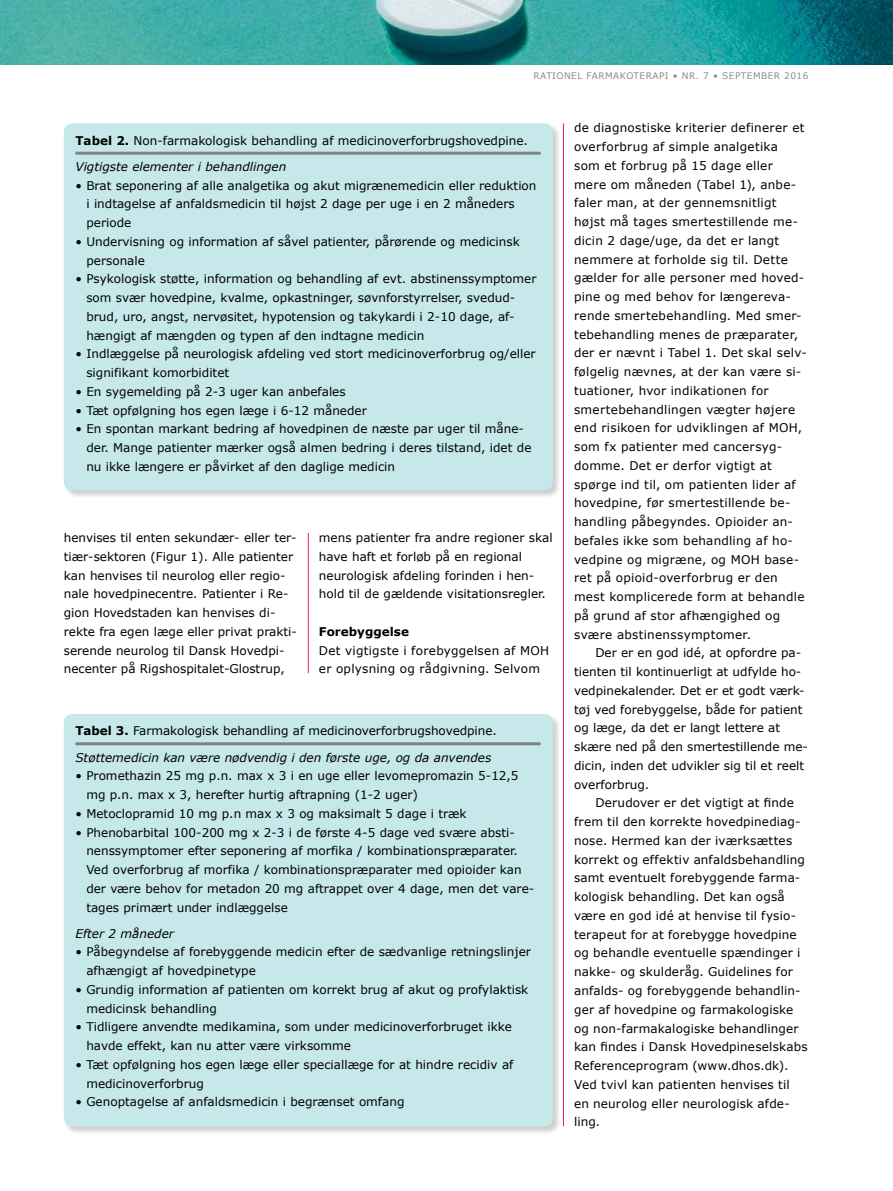
<style>
.page{position:relative;width:893px;height:1191px;background:#fff}
.page>*{position:absolute;margin:0;border:0;box-sizing:border-box;transform-origin:0 0}
.t1{font:12px/18.8px "Verdana";color:#000}
.t2{font:12px/18.8px "Verdana";letter-spacing:.02em;color:#000}
.t3{font:italic 12px/26.2px "Verdana";color:#000}
.t4{font:700 12px "Verdana";color:#000}
.t5{font:9px "Verdana";letter-spacing:.05em;color:#888a8d}
.s1{font-weight:700}
.s2{font-style:italic}
.s3{font-weight:700;font-style:normal}
.s4{font-style:normal}
</style>
<div class="page">
<img style="left:0;top:0;width:893px;height:64px">
<hr style="left:308px;top:533px;width:1px;height:140px;background:#e71f58">
<hr style="left:563px;top:123px;width:1px;height:1003px;background:#e71f58">
<div style="left:63px;top:123px;width:499px;height:376px;background:#000;opacity:.2"></div>
<div style="left:64px;top:123px;width:489px;height:367px;background:#c7e8ea;border-radius:9px"></div>
<hr style="left:75px;top:152px;width:466px;height:3px;background:#808285">
<div style="left:63px;top:713px;width:499px;height:422px;background:#000;opacity:.2"></div>
<div style="left:64px;top:714px;width:489px;height:412px;background:#c7e8ea;border-radius:9px"></div>
<hr style="left:75px;top:742px;width:466px;height:3px;background:#808285">
<p class="t5" style="left:534px;top:69px;width:276px">RATIONEL FARMAKOTERAPI • NR. 7 • SEPTEMBER 2016</p>
<p class="t1" style="left:75px;top:127px;width:454px;line-height:26.2px"><span class="s1">Tabel 2.</span> Non-farmakologisk behandling af medicinoverforbrugshovedpine.<br><span class="s2">Vigtigste elementer i behandlingen</span></p>
<p class="t1" style="left:86px;top:176px;width:452px;text-indent:-11px">• Brat seponering af alle analgetika og akut migrænemedicin eller reduktion i indtagelse af anfaldsmedicin til højst 2 dage per uge i en 2 måneders periode</p>
<p class="t1" style="left:86px;top:232px;width:435px;text-indent:-11px">• Undervisning og information af såvel patienter, pårørende og medicinsk personale</p>
<p class="t1" style="left:86px;top:269px;width:452px;text-indent:-11px">• Psykologisk støtte, information og behandling af evt. abstinenssymptomer som svær hovedpine, kvalme, opkastninger, søvnforstyrrelser, svedud&shy;brud, uro, angst, nervøsitet, hypotension og takykardi i 2-10 dage, af&shy;hængigt af mængden og typen af den indtagne medicin</p>
<p class="t1" style="left:86px;top:344px;width:451px;text-indent:-11px">• Indlæggelse på neurologisk afdeling ved stort medicinoverforbrug og/eller signifikant komorbiditet</p>
<p class="t1" style="left:75px;top:382px;width:272px">• En sygemelding på 2-3 uger kan anbefales</p>
<p class="t1" style="left:75px;top:401px;width:293px">• Tæt opfølgning hos egen læge i 6-12 måneder</p>
<p class="t1" style="left:86px;top:419px;width:447px;text-indent:-11px">• En spontan markant bedring af hovedpinen de næste par uger til måne&shy;der. Mange patienter mærker også almen bedring i deres tilstand, idet de nu ikke længere er påvirket af den daglige medicin</p>
<p class="t1" style="left:64px;top:528px;width:235px">henvises til enten sekundær- eller ter&shy;tiær-sektoren (Figur 1). Alle patienter kan henvises til neurolog eller regio&shy;nale hovedpinecentre. Patienter i Re&shy;gion Hovedstaden kan henvises di&shy;rekte fra egen læge eller privat prakti&shy;serende neurolog til Dansk Hovedpi&shy;necenter på Rigshospitalet-Glostrup,</p>
<p class="t1" style="left:319px;top:528px;width:235px">mens patienter fra andre regioner skal have haft et forløb på en regional neurologisk afdeling forinden i hen&shy;hold til de gældende visitationsregler.</p>
<p class="t4" style="left:319px;top:623px;width:92px">Forebyggelse</p>
<p class="t2" style="left:319px;top:641px;width:232px">Det vigtigste i forebyggelsen af MOH er oplysning og rådgivning. Selvom</p>
<p class="t3" style="left:75px;top:717px;width:423px"><span class="s3">Tabel 3.</span> <span class="s4">Farmakologisk behandling af medicinoverforbrugshovedpine.<br></span>Støttemedicin kan være nødvendig i den første uge, og da anvendes</p>
<p class="t1" style="left:86px;top:766px;width:434px;text-indent:-11px">• Promethazin 25 mg p.n. max x 3 i en uge eller levomepromazin 5-12,5 mg p.n. max x 3, herefter hurtig aftrapning (1-2 uger)</p>
<p class="t1" style="left:75px;top:804px;width:393px">• Metoclopramid 10 mg p.n max x 3 og maksimalt 5 dage i træk</p>
<p class="t1" style="left:86px;top:822px;width:449px;text-indent:-11px">• Phenobarbital 100-200 mg x 2-3 i de første 4-5 dage ved svære absti&shy;nenssymptomer efter seponering af morfika / kombinationspræparater.<br>Ved overforbrug af morfika / kombinationspræparater med opioider kan der være behov for metadon 20 mg aftrappet over 4 dage, men det vare&shy;tages primært under indlæggelse</p>
<p class="t3" style="left:75px;top:920px;width:100px">Efter 2 måneder</p>
<p class="t1" style="left:86px;top:942px;width:446px;text-indent:-11px">• Påbegyndelse af forebyggende medicin efter de sædvanlige retningslinjer afhængigt af hovedpinetype</p>
<p class="t1" style="left:86px;top:980px;width:443px;text-indent:-11px">• Grundig information af patienten om korrekt brug af akut og profylaktisk medicinsk behandling</p>
<p class="t1" style="left:86px;top:1017px;width:427px;text-indent:-11px">• Tidligere anvendte medikamina, som under medicinoverforbruget ikke havde effekt, kan nu atter være virksomme</p>
<p class="t1" style="left:86px;top:1055px;width:429px;text-indent:-11px">• Tæt opfølgning hos egen læge eller speciallæge for at hindre recidiv af medicinoverforbrug</p>
<p class="t1" style="left:75px;top:1092px;width:331px">• Genoptagelse af anfaldsmedicin i begrænset omfang</p>
<p class="t2" style="left:574px;top:119px;width:234px">de diagnostiske kriterier definerer et overforbrug af simple analgetika<br>som et forbrug på 15 dage eller mere om måneden (Tabel 1), anbe&shy;faler man, at der gennemsnitligt højst må tages smertestillende me&shy;dicin 2 dage/uge, da det er langt nemmere at forholde sig til. Dette gælder for alle personer med hoved&shy;pine og med behov for længereva&shy;rende smertebehandling. Med smer&shy;tebehandling menes de præparater, der er nævnt i Tabel 1. Det skal selv&shy;følgelig nævnes, at der kan være si&shy;tuationer, hvor indikationen for smertebehandlingen vægter højere end risikoen for udviklingen af MOH, som fx patienter med cancersyg&shy;domme. Det er derfor vigtigt at spørge ind til, om patienten lider af hovedpine, før smertestillende be&shy;handling påbegyndes. Opioider an&shy;befales ikke som behandling af ho&shy;vedpine og migræne, og MOH base&shy;ret på opioid-overforbrug er den mest komplicerede form at behandle på grund af stor afhængighed og svære abstinenssymptomer.</p>
<p class="t1" style="left:574px;top:643px;width:235px;text-indent:21px">Der er en god idé, at opfordre pa&shy;tienten til kontinuerligt at udfylde ho&shy;vedpinekalender. Det er et godt værk&shy;tøj ved forebyggelse, både for patient og læge, da det er langt lettere at skære ned på den smertestillende me&shy;dicin, inden det udvikler sig til et reelt overforbrug.</p>
<p class="t1" style="left:574px;top:793px;width:235px;text-indent:21px">Derudover er det vigtigt at finde frem til den korrekte hovedpinediag&shy;nose. Hermed kan der iværksættes korrekt og effektiv anfaldsbehandling samt eventuelt forebyggende farma&shy;kologisk behandling. Det kan også være en god idé at henvise til fysio&shy;terapeut for at forebygge hovedpine og behandle eventuelle spændinger i nakke- og skulderåg. Guidelines for anfalds- og forebyggende behandlin&shy;ger af hovedpine og farmakologiske og non-farmakalogiske behandlinger kan findes i Dansk Hovedpineselskabs Referenceprogram (www.dhos.dk).<br>Ved tvivl kan patienten henvises til<br>en neurolog eller neurologisk afde&shy;ling.</p>
</div>
